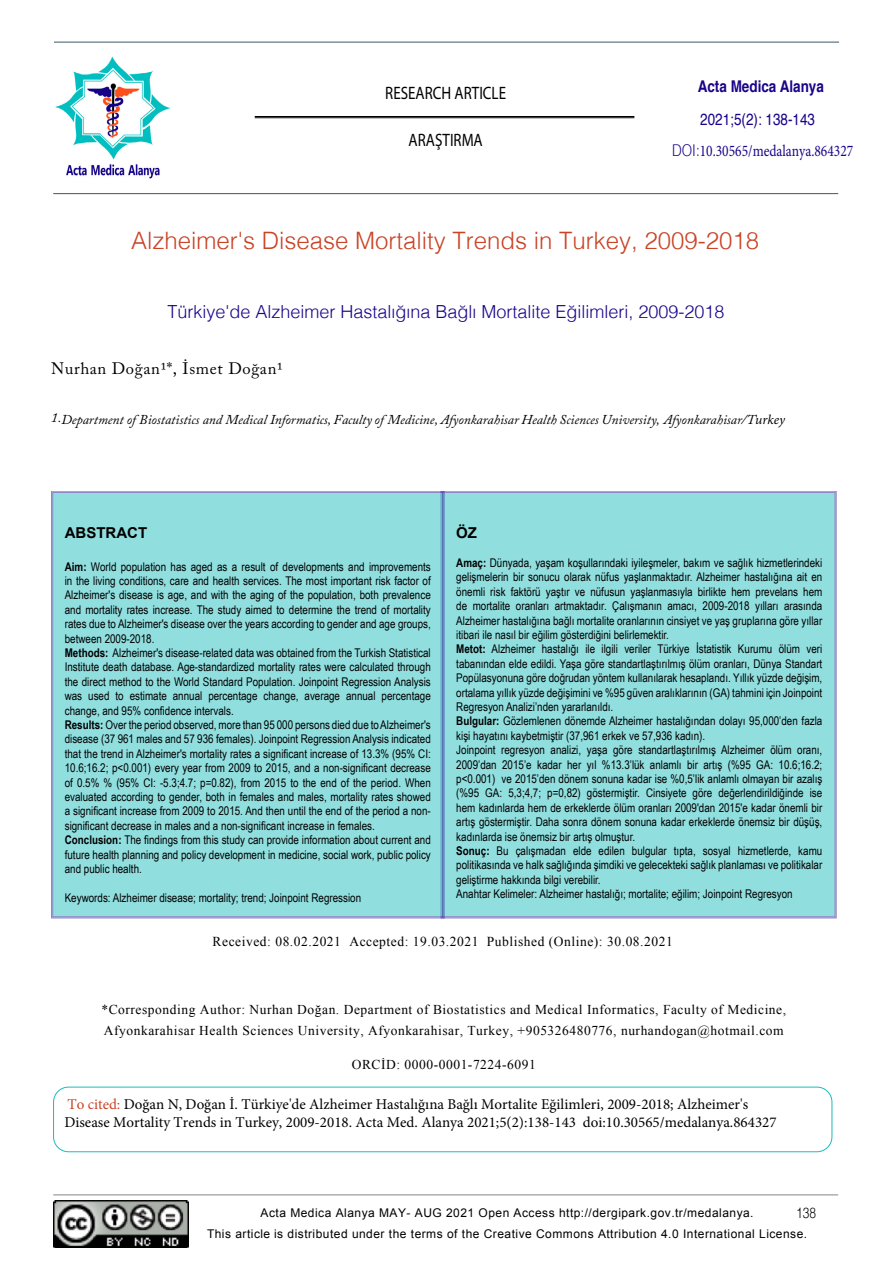
<style>
.page{position:relative;width:893px;height:1263px;background:#fff}
.page>*{position:absolute;margin:0;border:0;box-sizing:border-box;transform-origin:0 0}
.Ana_Başlık_Eng{font:300 24px "Helvetica";color:#c94325}
.t1{font:300 18px "Helvetica";color:#19048a}
.t2{font:18px "Myriad Pro";color:#000;scale:.83 1}
.Ana_Metin_Al__ActaMe{font:16.5px "Adobe Caslon Pro";letter-spacing:.04em;color:#000}
.t3{font:16.2px/31.3px "Minion Pro";color:#19048a;scale:.83 1}
.t4{font:700 16.2px "Helvetica";color:#19048a;scale:.83 1}
.t5{font:15px/18px "Minion Pro";color:#000}
.t6{font:700 15px "Arial";color:#000}
.t7{font:300 14.4px "Helv";color:#000;scale:.83 1}
.Ana_Metin_Al__ActaMe-2{font:13.65px "Times New Roman";letter-spacing:.04em;color:#000}
.Ana_Metin_Al__ActaMe-3{font:13.5px/21px "Times New Roman";letter-spacing:.04em;color:#000}
.Kurumlar{font:italic 13.5px "Adobe Caslon Pro";color:#000}
.Özet_Metin_Al__ActaM{font:12px/14.4px "Arial Narrow";color:#000;text-align:justify}
.t8{font:12px "Arial";letter-spacing:.04em;color:#000}
.s1{font-family:"Helvetica"}
.s2{font-family:"Helv";font-weight:300}
.s3{font-family:"Minion Pro"}
.s4{font-weight:700}
.s5{color:#c94325}
</style>
<div class="page">
<hr style="left:54px;top:42px;width:785px;height:1px;background:#3c5764">
<hr style="left:53px;top:193px;width:785px;height:1px;background:#3c5764">
<hr style="left:53px;top:1194px;width:785px;height:1px;background:#000">
<img style="left:55px;top:56px;width:116px;height:123px">
<hr style="left:255px;top:116px;width:379px;height:1px;background:#000">
<hr style="left:255px;top:117px;width:379px;height:1px;background:#000">
<div style="left:444px;top:491px;width:392px;height:427px;background:#91dedf"></div>
<div style="left:51px;top:491px;width:393px;height:427px;background:#91dedf"></div>
<img style="left:53px;top:1200px;width:135px;height:48px">
<div style="left:53px;top:1087px;width:779px;height:65px;border:1px solid #1abcbe;border-radius:15px"></div>
<p class="t2" style="left:385px;top:82px;width:147px">RESEARCH ARTICLE</p>
<p class="t2" style="left:409px;top:129px;width:91px">ARAŞTIRMA</p>
<p class="t4" style="left:698px;top:73px;width:154px">Acta Medica Alanya</p>
<p class="t3" style="left:672px;top:104px;width:220px;text-indent:28px"><span class="s1">2021;5(2): 138-143<br></span><span class="s2">DOI:</span>10.30565/medalanya.864327</p>
<p class="Ana_Başlık_Eng" style="left:131px;top:220px;width:630px">Alzheimer's Disease Mortality Trends in Turkey, 2009-2018</p>
<p class="t1" style="left:167px;top:296px;width:559px">Türkiye'de Alzheimer Hastalığına Bağlı Mortalite Eğilimleri, 2009-2018</p>
<p class="Ana_Metin_Al__ActaMe" style="left:51px;top:359px;width:233px">Nurhan Doğan1*, İsmet Doğan1</p>
<p class="Kurumlar" style="left:51px;top:412px;width:735px">1.Department of Biostatistics and Medical Informatics, Faculty of Medicine, Afyonkarahisar Health Sciences University, Afyonkarahisar/T<span class="s3">urkey</span></p>
<p class="t6" style="left:65px;top:523px;width:84px">ABSTRACT</p>
<p class="Özet_Metin_Al__ActaM" style="left:65px;top:559px;width:368px"><span class="s4">Aim:</span> World population has aged as a result of developments and improvements in the living conditions, care and health services. The most important risk factor of Alzheimer's disease is age, and with the aging of the population, both prevalence and mortality rates increase. The study aimed to determine the trend of mortality rates due to Alzheimer's disease over the years according to gender and age groups, between 2009-2018.</p>
<p class="Özet_Metin_Al__ActaM" style="left:65px;top:645px;width:368px"><span class="s4">Methods:</span> Alzheimer's disease-related data was obtained from the Turkish Statistical Institute death database. Age-standardized mortality rates were calculated through the direct method to the World Standard Population. Joinpoint Regression Analysis was used to estimate annual percentage change, average annual percentage change, and 95% confidence intervals.</p>
<p class="Özet_Metin_Al__ActaM" style="left:65px;top:717px;width:368px"><span class="s4">Results:</span> Over the period observed, more than 95 000 persons died due to Alzheimer's disease (37 961 males and 57 936 females). Joinpoint Regression Analysis indicated that the trend in Alzheimer's mortality rates a significant increase of 13.3% (95% CI:<br>10.6;16.2; p&lt;0.001) every year from 2009 to 2015, and a non-significant decrease of 0.5% % (95% CI: -5.3;4.7; p=0.82), from 2015 to the end of the period. When evaluated according to gender, both in females and males, mortality rates showed a significant increase from 2009 to 2015. And then until the end of the period a non&shy;significant decrease in males and a non-significant increase in females.</p>
<p class="Özet_Metin_Al__ActaM" style="left:65px;top:832px;width:368px"><span class="s4">Conclusion:</span> The findings from this study can provide information about current and future health planning and policy development in medicine, social work, public policy and public health.</p>
<p class="Özet_Metin_Al__ActaM" style="left:65px;top:890px;width:298px">Keywords: Alzheimer disease; mortality; trend; Joinpoint Regression</p>
<p class="t6" style="left:456px;top:523px;width:22px">ÖZ</p>
<p class="Özet_Metin_Al__ActaM" style="left:456px;top:555px;width:368px"><span class="s4">Amaç:</span> Dünyada, yaşam koşullarındaki iyileşmeler, bakım ve sağlık hizmetlerindeki gelişmelerin bir sonucu olarak nüfus yaşlanmaktadır. Alzheimer hastalığına ait en önemli risk faktörü yaştır ve nüfusun yaşlanmasıyla birlikte hem prevelans hem de mortalite oranları artmaktadır. Çalışmanın amacı, 2009-2018 yılları arasında Alzheimer hastalığına bağlı mortalite oranlarının cinsiyet ve yaş gruplarına göre yıllar itibari ile nasıl bir eğilim gösterdiğini belirlemektir.</p>
<p class="Özet_Metin_Al__ActaM" style="left:456px;top:641px;width:368px"><span class="s4">Metot:</span> Alzheimer hastalığı ile ilgili veriler Türkiye İstatistik Kurumu ölüm veri tabanından elde edildi. Yaşa göre standartlaştırılmış ölüm oranları, Dünya Standart Popülasyonuna göre doğrudan yöntem kullanılarak hesaplandı. Yıllık yüzde değişim, ortalama yıllık yüzde değişimini ve %95 güven aralıklarının (GA) tahmini için Joinpoint Regresyon Analizi’nden yararlanıldı.</p>
<p class="Özet_Metin_Al__ActaM" style="left:456px;top:713px;width:368px"><span class="s4">Bulgular:</span> Gözlemlenen dönemde Alzheimer hastalığından dolayı 95,000’den fazla kişi hayatını kaybetmiştir (37,961 erkek ve 57,936 kadın).</p>
<p class="Özet_Metin_Al__ActaM" style="left:456px;top:742px;width:368px">Joinpoint regresyon analizi, yaşa göre standartlaştırılmış Alzheimer ölüm oranı, 2009’dan 2015’e kadar her yıl %13.3’lük anlamlı bir artış (%95 GA: 10.6;16.2; p&lt;0.001) ve 2015’den dönem sonuna kadar ise %0,5’lik anlamlı olmayan bir azalış (%95 GA: 5,3;4,7; p=0,82) göstermiştir. Cinsiyete göre değerlendirildiğinde ise hem kadınlarda hem de erkeklerde ölüm oranları 2009'dan 2015'e kadar önemli bir artış göstermiştir. Daha sonra dönem sonuna kadar erkeklerde önemsiz bir düşüş, kadınlarda ise önemsiz bir artış olmuştur.</p>
<p class="Özet_Metin_Al__ActaM" style="left:456px;top:843px;width:368px"><span class="s4">Sonuç:</span> Bu çalışmadan elde edilen bulgular tıpta, sosyal hizmetlerde, kamu politikasında ve halk sağlığında şimdiki ve gelecekteki sağlık planlaması ve politikalar geliştirme hakkında bilgi verebilir.</p>
<p class="Özet_Metin_Al__ActaM" style="left:456px;top:886px;width:338px">Anahtar Kelimeler: Alzheimer hastalığı; mortalite; eğilim; Joinpoint Regresyon</p>
<p class="Ana_Metin_Al__ActaMe-2" style="left:213px;top:932px;width:462px">Received: 08.02.2021 Accepted: 19.03.2021 Published (Online): 30.08.2021</p>
<p class="Ana_Metin_Al__ActaMe-3" style="left:101px;top:998px;width:686px">*Corresponding Author: Nurhan Doğan. Department of Biostatistics and Medical Informatics, Faculty of Medicine,<br>Afyonkarahisar Health Sciences University, Afyonkarahisar, Turkey, +905326480776, nurhandogan@hotmail.com</p>
<p class="Ana_Metin_Al__ActaMe-3" style="left:352px;top:1054px;width:186px">ORCİD: 0000-0001-7224-6091</p>
<p class="t5" style="left:64px;top:1095px;width:714px"><span class="s5">To cited:</span> Doğan N, Doğan İ. Türkiye'de Alzheimer Hastalığına Bağlı Mortalite Eğilimleri, 2009-2018; Alzheimer's<br>Disease Mortality Trends in Turkey, 2009-2018. Acta Med. Alanya 2021;5(2):138-143 doi:10.30565/medalanya.864327</p>
<p class="t8" style="left:261px;top:1205px;width:494px">Acta Medica Alanya MAY- AUG 2021 Open Access http://dergipark.gov.tr/medalanya.</p>
<p class="t7" style="left:796px;top:1204px;width:26px">138</p>
<p class="t8" style="left:207px;top:1226px;width:602px">This article is distributed under the terms of the Creative Commons Attribution 4.0 International License.</p>
</div>
